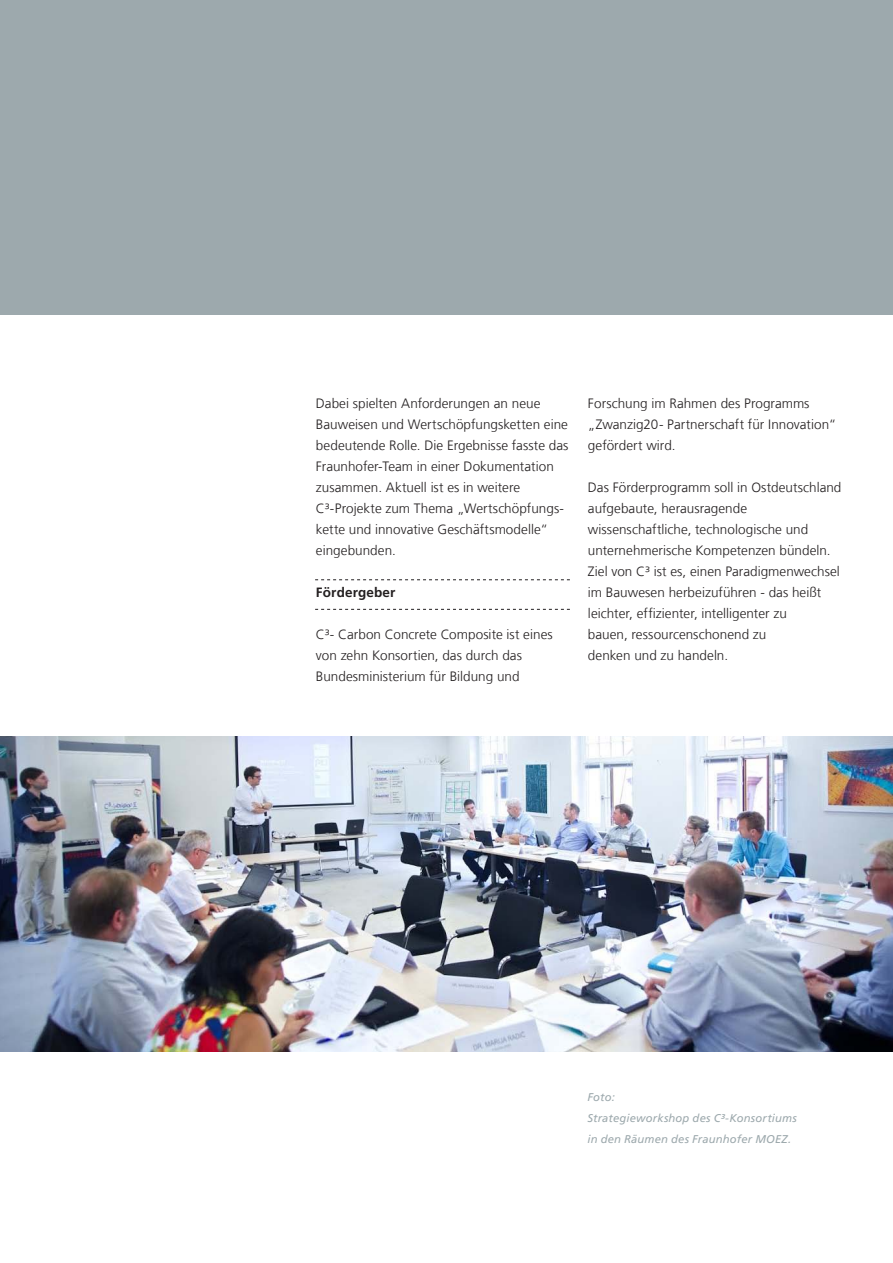
<style>
.page{position:relative;width:893px;height:1263px;background:#fff}
.page>*{position:absolute;margin:0;border:0;box-sizing:border-box;transform-origin:0 0}
.fließtext{font:300 13.5px/21px "Frutiger LT Com";color:#231f20}
.fließtext-2{font:700 13.5px "Frutiger LT Com";letter-spacing:.01em;color:#231f20}
.fließtext-3{font:italic 11.25px/21px "Frutiger LT Com";letter-spacing:.015em;color:#9da9ad}
</style>
<div class="page">
<div style="left:0;top:0;width:893px;height:315px;background:#9da9ad"></div>
<svg style="left:315px;top:579px;width:255px;height:1px"></svg>
<svg style="left:315px;top:609px;width:255px;height:1px"></svg>
<img style="left:0;top:737px;width:893px;height:314px">
<p class="fließtext" style="left:316px;top:393px;width:254px">Dabei spielten Anforderungen an neue Bauweisen und Wertschöpfungsketten eine bedeutende Rolle. Die Ergebnisse fasste das Fraunhofer-Team in einer Dokumentation zusammen. Aktuell ist es in weitere C³-Projekte zum Thema „Wertschöpfungs&shy;kette und innovative Geschäftsmodelle“ eingebunden.</p>
<p class="fließtext-2" style="left:316px;top:585px;width:81px">Fördergeber</p>
<p class="fließtext" style="left:316px;top:624px;width:238px">C³- Carbon Concrete Composite ist eines von zehn Konsortien, das durch das<br>Bundesministerium für Bildung und</p>
<p class="fließtext" style="left:588px;top:393px;width:250px">Forschung im Rahmen des Programms „Zwanzig20- Partnerschaft für Innovation“ gefördert wird.</p>
<p class="fließtext" style="left:588px;top:477px;width:255px">Das Förderprogramm soll in Ostdeutschland aufgebaute, herausragende wissenschaftliche, technologische und unternehmerische Kompetenzen bündeln.<br>Ziel von C³ ist es, einen Paradigmenwechsel im Bauwesen herbeizuführen - das heißt leichter, effizienter, intelligenter zu<br>bauen, ressourcenschonend zu<br>denken und zu handeln.</p>
<p class="fließtext-3" style="left:587px;top:1087px;width:211px">Foto:<br>Strategieworkshop des C³-Konsortiums in den Räumen des Fraunhofer MOEZ.</p>
</div>
